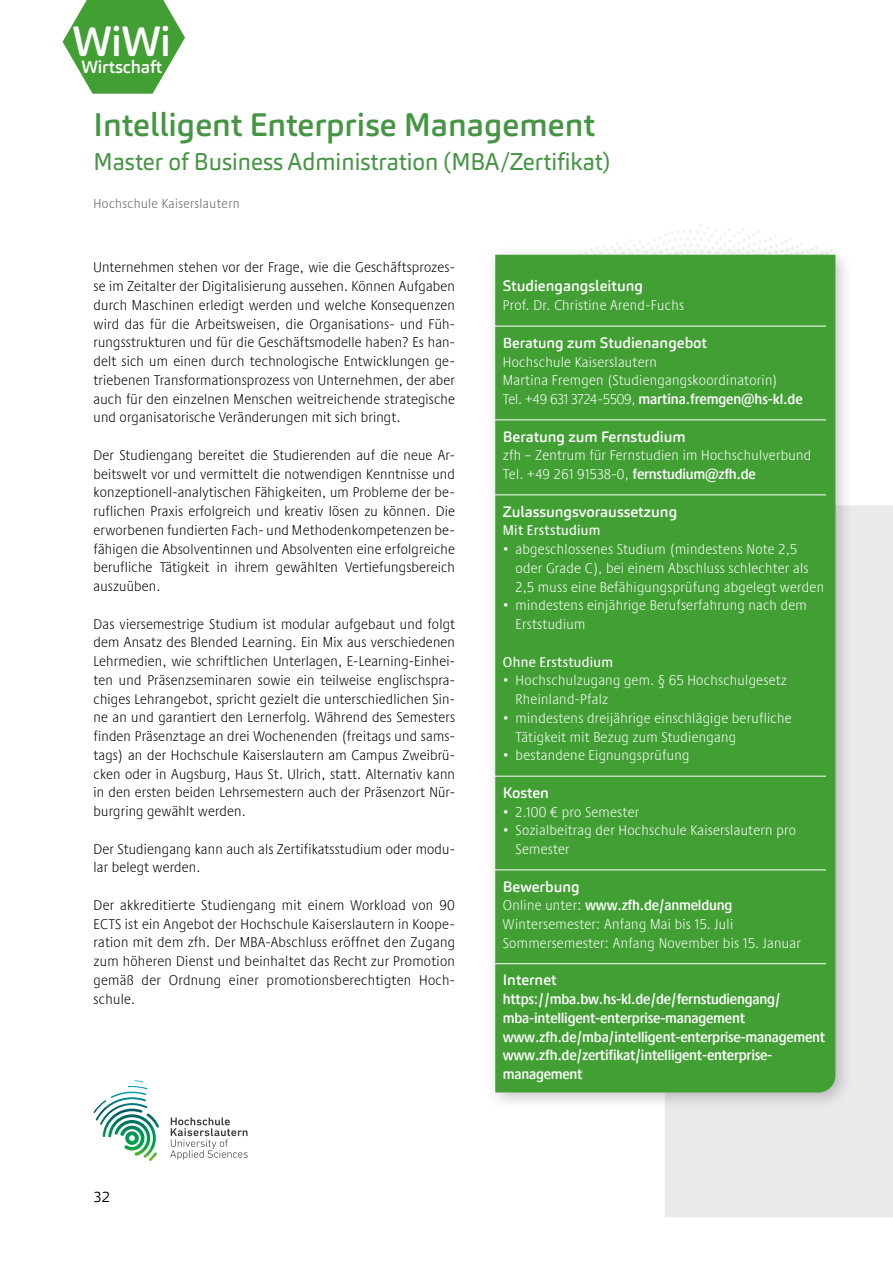
<style>
.page{position:relative;width:893px;height:1263px;background:#fff}
.page>*{position:absolute;margin:0;border:0;box-sizing:border-box;transform-origin:0 0}
.t1{font:500 41.7px "Carnas";color:#fff}
.t2{font:500 32.25px "Carnas";color:#469545}
.t3{font:24px "Carnas";color:#469545;scale:.96 1}
.t4{font:500 17.55px "Carnas";letter-spacing:-.01em;color:#fff}
.t5{font:500 15px "Carnas";color:#fff}
.t6{font:300 15px "Carnas";color:#000}
.t7{font:300 condensed 14.55px/18.8px "Praxis Next";letter-spacing:.015em;color:#000;text-align:justify}
.t8{font:300 condensed 14.55px/18.8px "Praxis Next";letter-spacing:.02em;color:#fff}
.t9{font:600 condensed 14.55px/18.8px "Praxis Next";letter-spacing:-.015em;color:#fff}
.t10{font:500 condensed 14.55px "Praxis Next";letter-spacing:.02em;color:#fff}
.t11{font:300 condensed 13.5px "Praxis Next";letter-spacing:.03em;color:#626261}
.s1{font-size:14.55px}
.s2{font-weight:600}
</style>
<div class="page">
<div style="left:665px;top:505px;width:228px;height:712px;background:#ebe9ec"></div>
<svg style="left:63px;top:0;width:122px;height:94px"></svg>
<div style="left:485px;top:245px;width:369px;height:866px;background:#000;opacity:.22"></div>
<div style="left:495px;top:255px;width:340px;height:837px;background:#419f33"></div>
<hr style="left:494px;top:326px;width:332px;height:1px;background:#fff">
<hr style="left:494px;top:419px;width:332px;height:1px;background:#fff">
<hr style="left:494px;top:494px;width:332px;height:1px;background:#fff">
<hr style="left:494px;top:776px;width:332px;height:1px;background:#fff">
<hr style="left:494px;top:869px;width:332px;height:1px;background:#fff">
<hr style="left:494px;top:963px;width:332px;height:1px;background:#fff">
<svg style="left:93px;top:1080px;width:66px;height:78px"></svg>
<svg style="left:170px;top:1117px;width:78px;height:43px"></svg>
<h1 class="t1" style="left:72px;top:14px;width:100px">WiWi</h1>
<p class="t4" style="left:81px;top:56px;width:82px">Wirtschaft</p>
<h2 class="t2" style="left:94px;top:104px;width:503px">Intelligent Enterprise Management</h2>
<h3 class="t3" style="left:94px;top:146px;width:540px">Master of Business Administration (MBA/Zertifikat)</h3>
<p class="t11" style="left:94px;top:193px;width:148px">Hochschule Kaiserslautern</p>
<p class="t7" style="left:94px;top:258px;width:363px">Unternehmen stehen vor der Frage, wie die Geschäftsprozes&shy;se im Zeitalter der Digitalisierung aussehen. Können Aufgaben durch Maschinen erledigt werden und welche Konsequenzen wird das für die Arbeitsweisen, die Organisations- und Füh&shy;rungsstrukturen und für die Geschäftsmodelle haben? Es han&shy;delt sich um einen durch technologische Entwicklungen ge&shy;triebenen Transformationsprozess von Unternehmen, der aber auch für den einzelnen Menschen weitreichende strategische und organisatorische Veränderungen mit sich bringt.</p>
<p class="t7" style="left:94px;top:445px;width:363px">Der Studiengang bereitet die Studierenden auf die neue Ar&shy;beitswelt vor und vermittelt die notwendigen Kenntnisse und konzeptionell-analytischen Fähigkeiten, um Probleme der be&shy;ruflichen Praxis erfolgreich und kreativ lösen zu können. Die erworbenen fundierten Fach- und Methodenkompetenzen be&shy;fähigen die Absolventinnen und Absolventen eine erfolgreiche berufliche Tätigkeit in ihrem gewählten Vertiefungsbereich auszuüben.</p>
<p class="t7" style="left:94px;top:614px;width:363px">Das viersemestrige Studium ist modular aufgebaut und folgt dem Ansatz des Blended Learning. Ein Mix aus verschiedenen Lehrmedien, wie schriftlichen Unterlagen, E-Learning-Einhei&shy;ten und Präsenzseminaren sowie ein teilweise englischspra&shy;chiges Lehrangebot, spricht gezielt die unterschiedlichen Sin&shy;ne an und garantiert den Lernerfolg. Während des Semesters finden Präsenztage an drei Wochenenden (freitags und sams&shy;tags) an der Hochschule Kaiserslautern am Campus Zweibrü- cken oder in Augsburg, Haus St. Ulrich, statt. Alternativ kann in den ersten beiden Lehrsemestern auch der Präsenzort Nü r&shy;burgring gewählt werden.</p>
<p class="t7" style="left:94px;top:839px;width:363px">Der Studiengang kann auch als Zertifikatsstudium oder modu&shy;lar belegt werden.</p>
<p class="t7" style="left:94px;top:895px;width:363px">Der akkreditierte Studiengang mit einem Workload von 90<br>ECTS ist ein Angebot der Hochschule Kaiserslautern in Koope&shy;ration mit dem zfh. Der MBA-Abschluss eröffnet den Zugang zum höheren Dienst und beinhaltet das Recht zur Promotion gemä ß der Ordnung einer promotionsberechtigten Hoch&shy;schule.</p>
<p class="t6" style="left:94px;top:1187px;width:18px">32</p>
<p class="t5" style="left:503px;top:277px;width:142px">Studiengangsleitung</p>
<p class="t8" style="left:503px;top:296px;width:183px">Prof. Dr. Christine Arend-Fuchs</p>
<p class="t5" style="left:503px;top:333px;width:206px"><span class="s1">Beratu</span>ng zum Studienangebot</p>
<p class="t8" style="left:503px;top:352px;width:301px">Hochschule Kaiserslautern<br>Martina Fremgen (Studiengangskoordinatorin)<br>Tel. +49 631 3724-5509, <span class="s2">martina.fremgen@hs-kl.de</span></p>
<p class="t5" style="left:503px;top:427px;width:184px">Beratung zum Fernstudium</p>
<p class="t8" style="left:503px;top:446px;width:310px">zfh – Zentrum für Fernstudien im Hochschulverbund<br>Tel. +49 261 91538-0, <span class="s2">fernstudium@zfh.de</span></p>
<p class="t5" style="left:503px;top:502px;width:176px">Zulassungsvoraussetzung</p>
<p class="t10" style="left:503px;top:519px;width:99px">Mit Erststudium</p>
<p class="t8" style="left:516px;top:539px;width:310px;text-indent:-13px">• abgeschlossenes Studium (mindestens Note 2,5 oder Grade C), bei einem Abschluss schlechter als<br>2,5 muss eine Befä higungsprüfung abgelegt werden</p>
<p class="t8" style="left:516px;top:596px;width:293px;text-indent:-13px">• mindestens einjä hrige Berufserfahrung nach dem<br>Erststudium</p>
<p class="t10" style="left:503px;top:651px;width:112px">Ohne Erststudium</p>
<p class="t8" style="left:516px;top:671px;width:273px;text-indent:-13px">• Hochschulzugang gem. § 65 Hochschulgesetz<br>Rheinland-Pfalz</p>
<p class="t8" style="left:516px;top:708px;width:278px;text-indent:-13px">• mindestens dreijä hrige einschlägige berufliche<br>Tätigkeit mit Bezug zum Studiengang</p>
<p class="t8" style="left:503px;top:746px;width:188px">• bestandene Eignungsprüfung</p>
<p class="t5" style="left:503px;top:783px;width:48px">Kosten</p>
<p class="t8" style="left:503px;top:802px;width:138px">• 2.100 € pro Semester</p>
<p class="t8" style="left:516px;top:821px;width:282px;text-indent:-13px">• Sozialbeitrag der Hochschule Kaiserslautern pro<br>Semester</p>
<p class="t5" style="left:503px;top:877px;width:78px">Bewerbung</p>
<p class="t8" style="left:503px;top:896px;width:299px">Online unter: <span class="s2">www.zfh.de/anmeldung<br></span>Wintersemester: Anfang Mai bis 15. Juli<br>Sommersemester: Anfang November bis 15. Januar</p>
<p class="t5" style="left:503px;top:970px;width:55px">Internet</p>
<p class="t9" style="left:503px;top:989px;width:324px">https://mba.bw.hs-kl.de/de/fernstudiengang/ mba-intelligent-enterprise-management www.zfh.de/mba/intelligent-enterprise-management www.zfh.de/zertifikat/intelligent-enterprise&shy;management</p>
</div>
